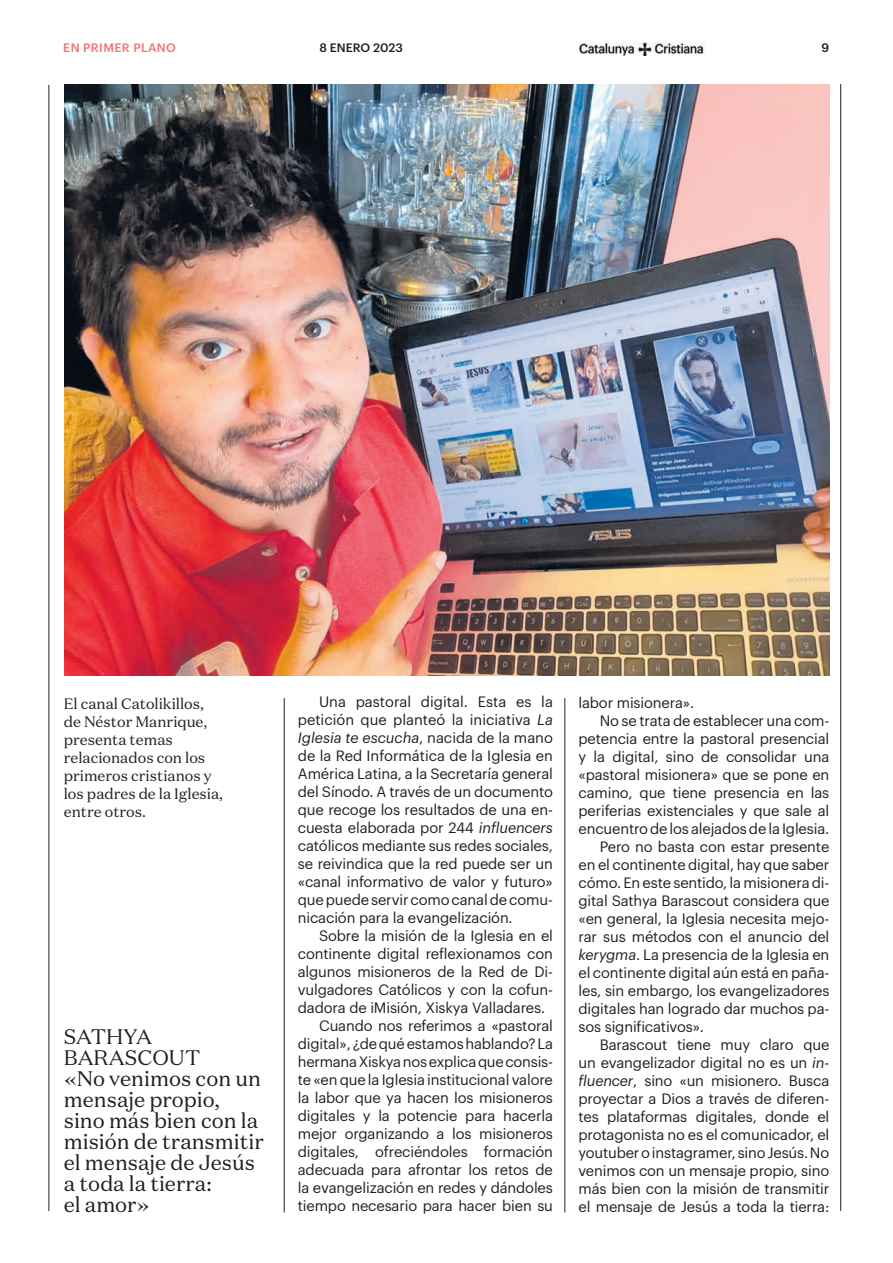
<style>
.page{position:relative;width:893px;height:1263px;background:#fff}
.page>*{position:absolute;margin:0;border:0;box-sizing:border-box;transform-origin:0 0}
.t1{font:21px/21px "Domaine Text";color:#231f20}
.t2{font:15px/18px "Domaine Text";color:#231f20}
.t3{font:14.7px/18px "Graphik";letter-spacing:-.01em;color:#231f20;text-align:justify}
.t4{font:500 12px "Graphik";letter-spacing:.035em;color:#f27278}
.t5{font:500 12px "Graphik";color:#231f20}
.s1{font-style:italic}
</style>
<div class="page">
<img style="left:579px;top:42px;width:127px;height:13px">
<hr style="left:840px;top:84px;width:1px;height:1127px;background:#231f20">
<hr style="left:49px;top:85px;width:1px;height:1126px;background:#231f20">
<hr style="left:284px;top:698px;width:1px;height:514px;background:#231f20">
<hr style="left:565px;top:698px;width:1px;height:514px;background:#231f20">
<img style="left:64px;top:85px;width:765px;height:590px">
<p class="t4" style="left:63px;top:39px;width:114px">EN PRIMER PLANO</p>
<p class="t5" style="left:319px;top:38px;width:85px">8 ENERO 2023</p>
<p class="t5" style="left:821px;top:39px;width:9px">9</p>
<p class="t2" style="left:64px;top:694px;width:161px">El canal Catolikillos, de Néstor Manrique, presenta temas relacionados con los primeros cristianos y los padres de la Iglesia, entre otros.</p>
<h1 class="t1" style="left:64px;top:1025px;width:202px">SATHYA<br>BARASCOUT<br>«No venimos con un mensaje propio, sino más bien con la misión de transmitir el mensaje de Jesús a toda la tierra:<br>el amor»</h1>
<p class="t3" style="left:298px;top:692px;width:257px;text-indent:21px">Una pastoral digital. Esta es la petición que planteó la iniciativa <span class="s1">La Iglesia te escucha</span>, nacida de la mano de la Red Informática de la Iglesia en América Latina, a la Secretaría general del Sínodo. A través de un documento que recoge los resultados de una en&shy;cuesta elaborada por 244 <span class="s1">influencers </span>católicos mediante sus redes sociales, se reivindica que la red puede ser un «canal informativo de valor y futuro» que puede servir como canal de comu&shy;nicación para la evangelización.</p>
<p class="t3" style="left:319px;top:926px;width:235px">Sobre la misión de la Iglesia en el</p>
<p class="t3" style="left:298px;top:944px;width:257px">continente digital reflexionamos con</p>
<p class="t3" style="left:298px;top:962px;width:257px">algunos misioneros de la Red de Di-</p>
<p class="t3" style="left:298px;top:980px;width:257px">vulgadores Católicos y con la cofun-</p>
<p class="t3" style="left:298px;top:998px;width:249px">dadora de iMisión, Xiskya Valladares.</p>
<p class="t3" style="left:319px;top:1016px;width:235px">Cuando nos referimos a «pastoral</p>
<p class="t3" style="left:298px;top:1034px;width:257px">digital», ¿de qué estamos hablando? La</p>
<p class="t3" style="left:298px;top:1051px;width:257px">hermana Xiskya nos explica que consis-</p>
<p class="t3" style="left:298px;top:1070px;width:257px">te «en que la Iglesia institucional valore</p>
<p class="t3" style="left:298px;top:1087px;width:257px">la labor que ya hacen los misioneros</p>
<p class="t3" style="left:298px;top:1105px;width:257px">digitales y la potencie para hacerla</p>
<p class="t3" style="left:298px;top:1123px;width:257px">mejor organizando a los misioneros</p>
<p class="t3" style="left:298px;top:1141px;width:257px">digitales, ofreciéndoles formación</p>
<p class="t3" style="left:298px;top:1159px;width:257px">adecuada para afrontar los retos de</p>
<p class="t3" style="left:298px;top:1177px;width:257px">la evangelización en redes y dándoles</p>
<p class="t3" style="left:298px;top:1195px;width:257px">tiempo necesario para hacer bien su</p>
<p class="t3" style="left:578px;top:693px;width:117px">labor misionera».</p>
<p class="t3" style="left:600px;top:711px;width:231px">No se trata de establecer una com-</p>
<p class="t3" style="left:578px;top:729px;width:252px">petencia entre la pastoral presencial</p>
<p class="t3" style="left:578px;top:747px;width:252px">y la digital, sino de consolidar una</p>
<p class="t3" style="left:578px;top:765px;width:252px">«pastoral misionera» que se pone en</p>
<p class="t3" style="left:578px;top:783px;width:252px">camino, que tiene presencia en las</p>
<p class="t3" style="left:578px;top:801px;width:252px">periferias existenciales y que sale al</p>
<p class="t3" style="left:578px;top:819px;width:252px">encuentro de los alejados de la Iglesia.</p>
<p class="t3" style="left:600px;top:837px;width:231px">Pero no basta con estar presente</p>
<p class="t3" style="left:578px;top:855px;width:252px">en el continente digital, hay que saber</p>
<p class="t3" style="left:578px;top:873px;width:252px">cómo. En este sentido, la misionera di-</p>
<p class="t3" style="left:578px;top:891px;width:252px">gital Sathya Barascout considera que</p>
<p class="t3" style="left:578px;top:909px;width:252px">«en general, la Iglesia necesita mejo-</p>
<p class="t3" style="left:578px;top:927px;width:252px">rar sus métodos con el anuncio del</p>
<p class="t3" style="left:578px;top:945px;width:252px"><span class="s1">kerygma</span>. La presencia de la Iglesia en</p>
<p class="t3" style="left:578px;top:963px;width:252px">el continente digital aún está en paña-</p>
<p class="t3" style="left:578px;top:981px;width:252px">les, sin embargo, los evangelizadores</p>
<p class="t3" style="left:578px;top:999px;width:252px">digitales han logrado dar muchos pa-</p>
<p class="t3" style="left:578px;top:1017px;width:127px">sos significativos».</p>
<p class="t3" style="left:600px;top:1035px;width:231px">Barascout tiene muy claro que</p>
<p class="t3" style="left:578px;top:1053px;width:252px">un evangelizador digital no es un <span class="s1">in-</span></p>
<p class="t3" style="left:578px;top:1071px;width:252px"><span class="s1">fluencer</span>, sino «un misionero. Busca</p>
<p class="t3" style="left:578px;top:1089px;width:252px">proyectar a Dios a través de diferen-</p>
<p class="t3" style="left:578px;top:1107px;width:252px">tes plataformas digitales, donde el</p>
<p class="t3" style="left:578px;top:1124px;width:252px">protagonista no es el comunicador, el</p>
<p class="t3" style="left:578px;top:1142px;width:252px">youtuber o instagramer, sino Jesús. No</p>
<p class="t3" style="left:578px;top:1160px;width:252px">venimos con un mensaje propio, sino</p>
<p class="t3" style="left:578px;top:1178px;width:252px">más bien con la misión de transmitir</p>
<p class="t3" style="left:578px;top:1196px;width:252px">el mensaje de Jesús a toda la tierra:</p>
</div>
